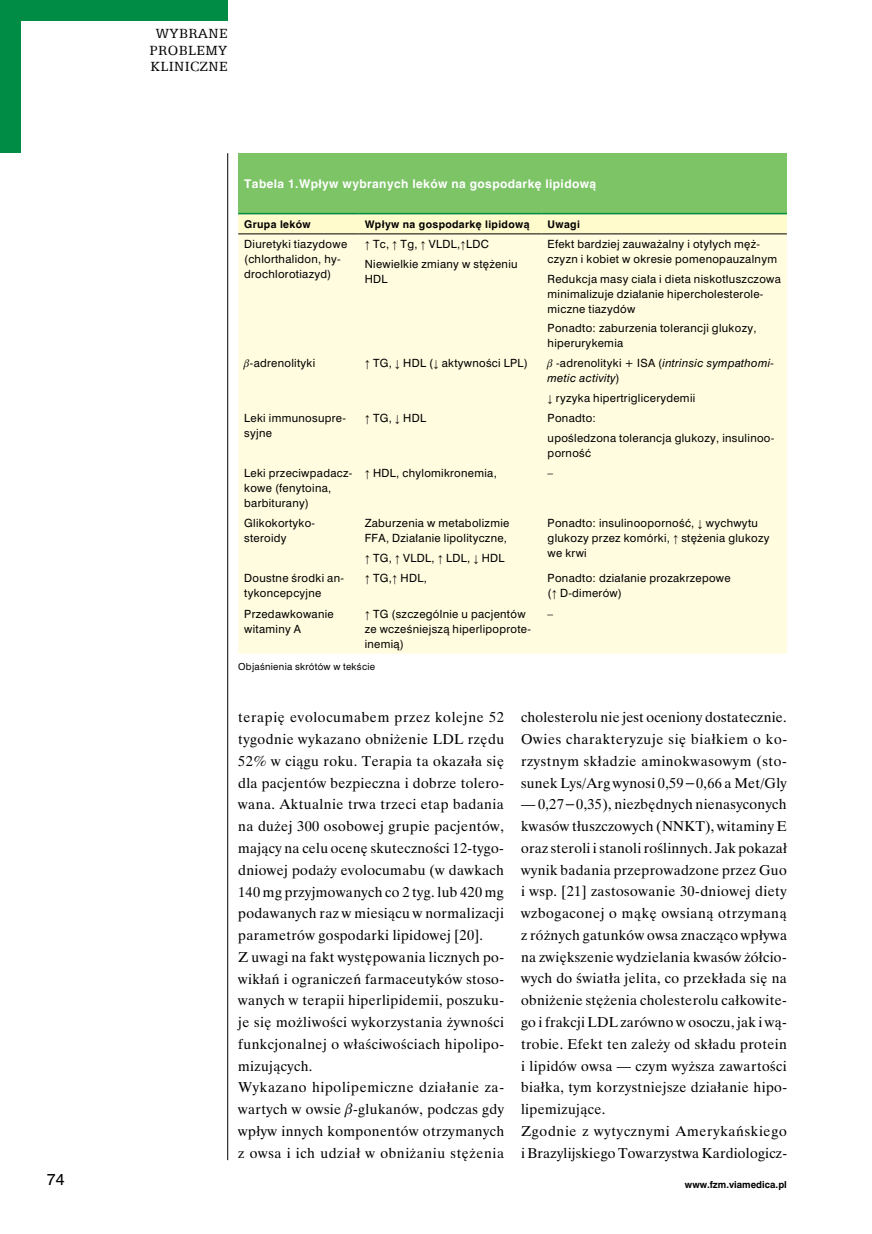
<style>
.page{position:relative;width:872px;height:1234px;background:#fff}
.page>*{position:absolute;margin:0;border:0;box-sizing:border-box;transform-origin:0 0}
.t1{font:15px/16.5px "Egyptian 505 EU";letter-spacing:.03em;color:#000;text-align:center}
.t2{font:15px "Swis 721 PL";color:#000}
.t3{font:14.25px/21.8px "Time Ibis EE";letter-spacing:.025em;color:#000}
.t4{font:700 12px "Switzerland";letter-spacing:.035em;color:#fff}
.t5{font:10.5px/15px "Swis 721 PL";letter-spacing:.03em;color:#000}
.t6{font:italic 10.5px/15px "Swis 721 PL";letter-spacing:.03em;color:#000}
.t7{font:700 10.5px "Switzerland";letter-spacing:.035em;color:#000}
.t8{font:9px "Swis 721 PL";letter-spacing:.03em;color:#000}
.t9{font:700 9px "Swis 721 PL";color:#000}
.s1{font-family:"Arial"}
.s2{font-style:normal}
</style>
<div class="page">
<hr style="left:227px;top:153px;width:1px;height:1006px;background:#000">
<div style="left:0;top:0;width:227px;height:21px;background:#008c44"></div>
<div style="left:0;top:0;width:21px;height:153px;background:#008c44"></div>
<div style="left:238px;top:153px;width:549px;height:60px;background:#7cc466"></div>
<div style="left:238px;top:214px;width:549px;height:19px;background:#fffbcc"></div>
<div style="left:238px;top:234px;width:549px;height:419px;background:#fffcdf"></div>
<hr style="left:238px;top:233px;width:121px;height:1px;background:#000">
<hr style="left:359px;top:233px;width:182px;height:1px;background:#000">
<hr style="left:541px;top:233px;width:246px;height:1px;background:#000">
<hr style="left:238px;top:213px;width:121px;height:1px;background:#008c44">
<hr style="left:359px;top:213px;width:182px;height:1px;background:#008c44">
<hr style="left:541px;top:213px;width:246px;height:1px;background:#008c44">
<svg style="left:243px;top:359px;width:6px;height:11px"></svg>
<svg style="left:547px;top:359px;width:6px;height:11px"></svg>
<p class="t2" style="left:47px;top:1169px;width:19px">74</p>
<p class="t1" style="left:149px;top:25px;width:79px">WYBRANE<br>PROBLEMY<br>KLINICZNE</p>
<p class="t4" style="left:244px;top:177px;width:353px">Tabela 1.Wpływ wybranych leków na gospodarkę lipidową</p>
<p class="t7" style="left:244px;top:218px;width:68px">Grupa leków</p>
<p class="t7" style="left:365px;top:218px;width:166px">Wpływ na gospodarkę lipidową</p>
<p class="t7" style="left:547px;top:218px;width:34px">Uwagi</p>
<p class="t5" style="left:244px;top:237px;width:104px">Diuretyki tiazydowe (chlorthalidon, hy&shy;drochlorotiazyd)</p>
<p class="t5" style="left:365px;top:234px;width:154px;line-height:19.4px"><span class="s1">↑</span> Tc, <span class="s1">↑</span> Tg, <span class="s1">↑</span> VLDL,<span class="s1">↑</span>LDC<br>Niewielkie zmiany w stężeniu</p>
<p class="t5" style="left:547px;top:237px;width:231px">Efekt bardziej zauważalny i otyłych męż&shy;czyzn i kobiet w okresie pomenopauzalnym</p>
<p class="t5" style="left:547px;top:271px;width:235px">Redukcja masy ciała i dieta niskotłuszczowa minimalizuje działanie hipercholesterole&shy;miczne tiazydów</p>
<p class="t5" style="left:547px;top:320px;width:210px">Ponadto: zaburzenia tolerancji glukozy, hiperurykemia</p>
<p class="t5" style="left:365px;top:271px;width:24px">HDL</p>
<p class="t5" style="left:250px;top:356px;width:67px">-adrenolityki</p>
<p class="t5" style="left:365px;top:356px;width:165px"><span class="s1">↑</span> TG, <span class="s1">↓</span> HDL (<span class="s1">↓</span> aktywności LPL)</p>
<p class="t6" style="left:547px;top:356px;width:228px;text-indent:8px"><span class="s2">-adrenolityki + ISA (</span>intrinsic sympathomi&shy;metic activity<span class="s2">)</span></p>
<p class="t5" style="left:547px;top:390px;width:149px"><span class="s1">↓</span> ryzyka hipertriglicerydemii</p>
<p class="t5" style="left:244px;top:410px;width:103px">Leki immunosupre&shy;syjne</p>
<p class="t5" style="left:365px;top:410px;width:63px"><span class="s1">↑</span> TG, <span class="s1">↓</span> HDL</p>
<p class="t5" style="left:547px;top:408px;width:228px;line-height:19.4px">Ponadto:<br>upośledzona tolerancja glukozy, insulinoo-</p>
<p class="t5" style="left:547px;top:445px;width:45px">porność</p>
<p class="t5" style="left:244px;top:465px;width:110px">Leki przeciwpadacz&shy;kowe (fenytoina, barbiturany)</p>
<p class="t5" style="left:365px;top:465px;width:134px"><span class="s1">↑</span> HDL, chylomikronemia,</p>
<p class="t5" style="left:547px;top:465px;width:7px">–</p>
<p class="t5" style="left:244px;top:515px;width:72px">Glikokortyko&shy;steroidy</p>
<p class="t5" style="left:365px;top:515px;width:146px">Zaburzenia w metabolizmie<br>FFA, Działanie lipolityczne,</p>
<p class="t5" style="left:365px;top:550px;width:141px"><span class="s1">↑</span> TG, <span class="s1">↑</span> VLDL, <span class="s1">↑</span> LDL, <span class="s1">↓</span> HDL</p>
<p class="t5" style="left:547px;top:515px;width:223px">Ponadto: insulinooporność, <span class="s1">↓</span> wychwytu glukozy przez komórki, <span class="s1">↑</span> stężenia glukozy we krwi</p>
<p class="t5" style="left:244px;top:570px;width:101px">Doustne środki an&shy;tykoncepcyjne</p>
<p class="t5" style="left:365px;top:570px;width:64px"><span class="s1">↑</span> TG,<span class="s1">↑</span> HDL,</p>
<p class="t5" style="left:547px;top:570px;width:185px">Ponadto: działanie prozakrzepowe (<span class="s1">↑</span> D-dimerów)</p>
<p class="t5" style="left:244px;top:606px;width:91px">Przedawkowanie witaminy A</p>
<p class="t5" style="left:365px;top:606px;width:168px"><span class="s1">↑</span> TG (szczególnie u pacjentów ze wcześniejszą hiperlipoprote&shy;inemią)</p>
<p class="t5" style="left:547px;top:606px;width:7px">–</p>
<p class="t8" style="left:238px;top:660px;width:138px">Objaśnienia skrótów w tekście</p>
<p class="t3" style="left:238px;top:706px;width:267px">terapię evolocumabem przez kolejne 52 tygodnie wykazano obniżenie LDL rzędu 52% w ciągu roku. Terapia ta okazała się dla pacjentów bezpieczna i dobrze tolero&shy;wana. Aktualnie trwa trzeci etap badania na dużej 300 osobowej grupie pacjentów, mający na celu ocenę skuteczności 12-tygo&shy;dniowej podaży evolocumabu (w dawkach 140 mg przyjmowanych co 2 tyg. lub 420 mg podawanych raz w miesiącu w normalizacji parametrów gospodarki lipidowej [20].<br>Z uwagi na fakt występowania licznych po&shy;wikłań i ograniczeń farmaceutyków stoso&shy;wanych w terapii hiperlipidemii, poszuku&shy;je się możliwości wykorzystania żywności funkcjonalnej o właściwościach hipolipo&shy;mizujących.<br>Wykazano hipolipemiczne działanie za&shy;wartych w owsie -glukanów, podczas gdy wpływ innych komponentów otrzymanych z owsa i ich udział w obniżaniu stężenia</p>
<p class="t3" style="left:521px;top:706px;width:267px;text-align:justify">cholesterolu nie jest oceniony dostatecznie.<br>Owies charakteryzuje się białkiem o ko&shy;rzystnym składzie aminokwasowym (sto&shy;sunek Lys/Arg wynosi 0,59−0,66 a Met/Gly</p>
<p class="t3" style="left:521px;top:793px;width:267px">— 0,27−0,35), niezbędnych nienasyconych kwasów tłuszczowych (NNKT), witaminy E oraz steroli i stanoli roślinnych. Jak pokazał wynik badania przeprowadzone przez Guo i wsp. [21] zastosowanie 30-dniowej diety wzbogaconej o mąkę owsianą otrzymaną z różnych gatunków owsa znacząco wpływa na zwiększenie wydzielania kwasów żółcio&shy;wych do światła jelita, co przekłada się na obniżenie stężenia cholesterolu całkowite&shy;go i frakcji LDL zarówno w osoczu, jak i wą&shy;trobie. Efekt ten zależy od składu protein i lipidów owsa — czym wyższa zawartości białka, tym korzystniejsze działanie hipo&shy;lipemizujące.<br>Zgodnie z wytycznymi Amerykańskiego i Brazylijskiego Towarzystwa Kardiologicz-</p>
<p class="t9" style="left:685px;top:1178px;width:103px">www.fzm.viamedica.pl</p>
</div>
